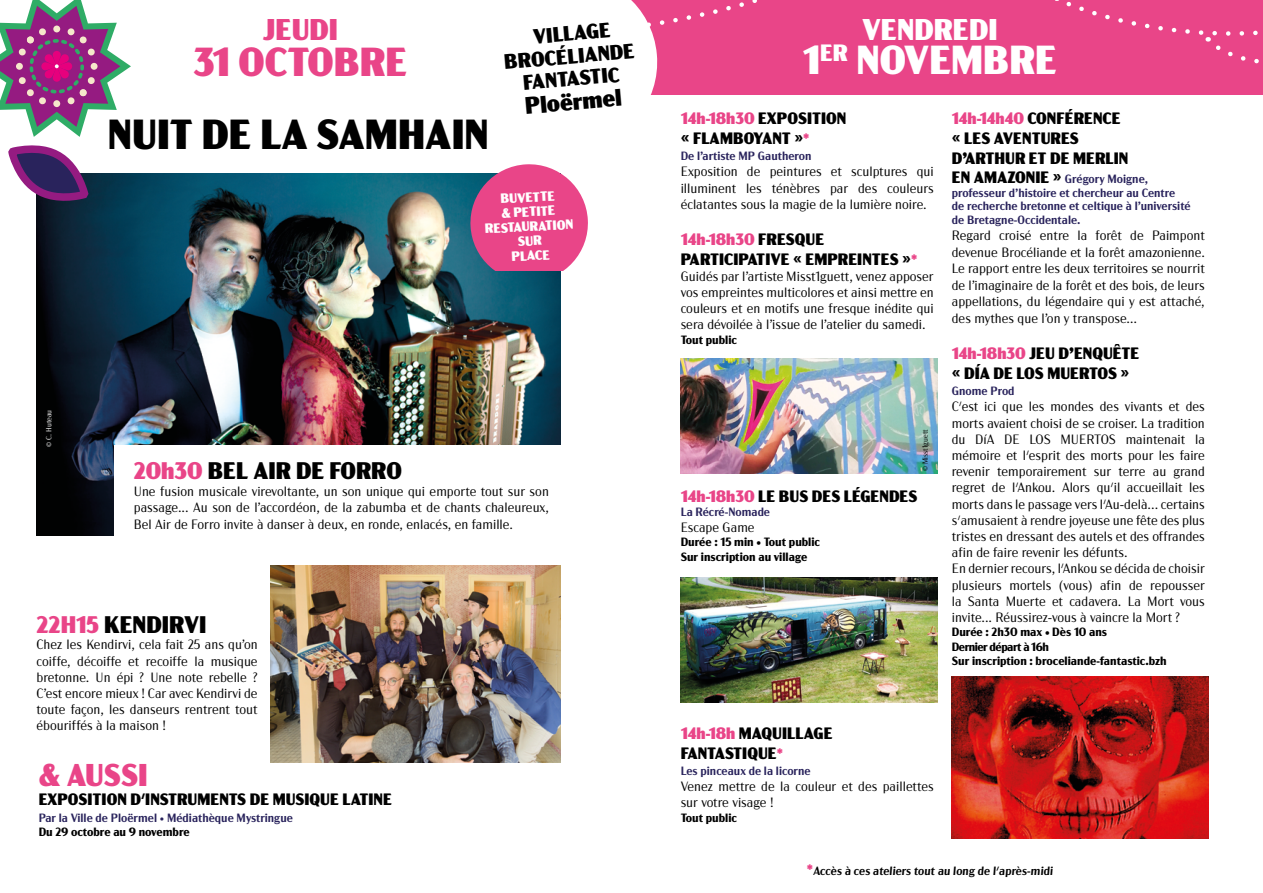
<style>
.page{position:relative;width:1263px;height:893px;background:#fff}
.page>*{position:absolute;margin:0;border:0;box-sizing:border-box;transform-origin:0 0}
.t1{font:900 42px "Acme Gothic";color:#000}
.t2{font:900 40.5px "Acme Gothic";color:#fff}
.t3{font:900 40.5px "Acme Gothic";color:#e94588}
.t4{font:900 31.5px "Acme Gothic";color:#e94588}
.t5{font:900 30px "Acme Gothic";color:#fff}
.t6{font:900 30px "Acme Gothic";color:#e94588}
.t7{font:900 24px "Acme Gothic";color:#000}
.t8{font:900 21px/22.5px "Acme Gothic";color:#000;text-align:center}
.t9{font:900 16.5px/19.8px "Acme Gothic";color:#000}
.t10{font:300 13.5px/16.2px "Acme Gothic";color:#000;text-align:justify}
.t11{font:900 13.5px/14.5px "Acme Gothic";color:#fff;text-align:center}
.t12{font:600 12px/13.5px "Acme Gothic";color:#29235c}
.t13{font:700 12px/14.4px "Acme Gothic";color:#000}
.t14{font:600 12px "Acme Gothic";color:#000}
.t15{font:300 7.5px "Acme Gothic";color:#000}
.t16{font:300 7.5px "Acme Gothic";color:#fff}
.s1{color:#e94588}
.s2{font-weight:900;font-size:16.5px;color:#000}
.s3{font-size:19.5px;color:#e94588}
.s4{font-family:"Myriad Pro";font-weight:400}
.s5{font-weight:900;font-size:19.5px;color:#e94588}
</style>
<div class="page">
<div style="left:614px;top:0;width:649px;height:94px;background:#e94588"></div>
<img style="left:37px;top:173px;width:523px;height:363px">
<img style="left:271px;top:566px;width:289px;height:197px">
<div style="left:114px;top:445px;width:448px;height:102px;background:#fff"></div>
<svg style="left:469px;top:164px;width:119px;height:106px;background:#dc5c94"></svg>
<img style="left:681px;top:577px;width:256px;height:126px">
<img style="left:952px;top:677px;width:256px;height:162px">
<img style="left:681px;top:358px;width:256px;height:115px">
<svg style="left:0;top:0;width:201px;height:205px"></svg>
<svg style="left:614px;top:0;width:278px;height:95px"></svg>
<svg style="left:1066px;top:1px;width:193px;height:63px"></svg>
<h3 class="t6" style="left:263px;top:7px;width:77px">JEUDI</h3>
<h3 class="t8" style="left:532px;top:24px;width:79px;rotate:-5deg">VILLAGE</h3>
<h3 class="t5" style="left:862px;top:7px;width:137px">VENDREDI</h3>
<h3 class="t8" style="left:503px;top:49px;width:132px;rotate:-5deg">BROCÉLIANDE<br>FANTASTIC</h3>
<h3 class="t7" style="left:524px;top:87px;width:98px;rotate:-5deg">Ploërmel</h3>
<h2 class="t2" style="left:803px;top:29px;width:256px">1<sup>ER</sup> NOVEMBRE</h2>
<h2 class="t3" style="left:193px;top:31px;width:215px">31 OCTOBRE</h2>
<p class="t9" style="left:952px;top:107px;width:178px"><span class="s1">14h-14h40</span> CONFÉRENCE « LES AVENTURES<br>D’ARTHUR ET DE MERLIN</p>
<p class="t12" style="left:952px;top:172px;width:240px"><span class="s2">EN AMAZONIE »</span> Grégory Moigne, professeur d’histoire et chercheur au Centre de recherche bretonne et celtique à l’université de Bretagne-Occidentale.</p>
<p class="t10" style="left:952px;top:227px;width:255px">Regard croisé entre la forêt de Paimpont devenue Brocéliande et la forêt amazonienne.<br>Le rapport entre les deux territoires se nourrit de l’imaginaire de la forêt et des bois, de leurs appellations, du légendaire qui y est attaché, des mythes que l’on y transpose…</p>
<p class="t9" style="left:952px;top:342px;width:189px"><span class="s1">14h-18h30</span> JEU D’ENQUÊTE « DÍA DE LOS MUERTOS »</p>
<p class="t12" style="left:952px;top:383px;width:64px">Gnome Prod</p>
<p class="t10" style="left:952px;top:398px;width:255px;text-align:left">C'est ici que les mondes des vivants et des morts avaient choisi de se croiser. La tradition du DíA DE LOS MUERTOS maintenait la mémoire et l'esprit des morts pour les faire revenir temporairement sur terre au grand regret de l'Ankou. Alors qu'il accueillait les morts dans le passage vers l'Au-delà... certains s'amusaient à rendre joyeuse une fête des plus tristes en dressant des autels et des offrandes afin de faire revenir les défunts.<br>En dernier recours, l'Ankou se décida de choisir plusieurs mortels (vous) afin de repousser la Santa Muerte et cadavera. La Mort vous invite... Réussirez-vous à vaincre la Mort ?</p>
<p class="t13" style="left:952px;top:624px;width:216px">Durée : 2h30 max • Dès 10 ans<br>Dernier départ à 16h<br>Sur inscription : broceliande-fantastic.bzh</p>
<p class="t9" style="left:681px;top:107px;width:167px"><span class="s1">14h-18h30</span> EXPOSITION « FLAMBOYANT »<span class="s3">*</span></p>
<p class="t12" style="left:681px;top:148px;width:132px">De l’artiste MP Gautheron</p>
<p class="t10" style="left:681px;top:163px;width:255px">Exposition de peintures et sculptures qui illuminent les ténèbres par des couleurs éclatantes sous la magie de la lumière noire.</p>
<p class="t9" style="left:681px;top:228px;width:238px"><span class="s1">14h-18h30</span> FRESQUE<br>PARTICIPATIVE « EMPREINTES »<span class="s3">*</span></p>
<p class="t10" style="left:681px;top:267px;width:255px">Guidés par l’artiste Misst1guett, venez apposer vos empreintes multicolores et ainsi mettre en couleurs et en motifs une fresque inédite qui sera dévoilée à l’issue de l’atelier du samedi.</p>
<p class="t13" style="left:681px;top:332px;width:58px">Tout public</p>
<h1 class="t1" style="left:108px;top:102px;width:382px">NUIT DE LA SAMHAIN</h1>
<p class="t11" style="left:483px;top:191px;width:90px;rotate:-3deg">BUVETTE<br>&amp; PETITE<br>RESTAURATION<br>SUR<br>PLACE</p>
<p class="t16" style="left:43px;top:446px;width:38px;rotate:-90deg"><span class="s4">©</span> C. Huteau</p>
<p class="t15" style="left:920px;top:471px;width:44px;rotate:-90deg"><span class="s4">©</span> Misst1guett</p>
<h3 class="t7" style="left:134px;top:452px;width:270px"><span class="s1">20h30</span> BEL AIR DE FORRO</h3>
<p class="t10" style="left:134px;top:482px;width:417px">Une fusion musicale virevoltante, un son unique qui emporte tout sur son passage... Au son de l’accordéon, de la zabumba et de chants chaleureux, Bel Air de Forro invite à danser à deux, en ronde, enlacés, en famille.</p>
<p class="t9" style="left:681px;top:485px;width:238px"><span class="s1">14h-18h30</span> LE BUS DES LÉGENDES</p>
<p class="t12" style="left:681px;top:504px;width:91px">La Récré-Nomade</p>
<p class="t10" style="left:681px;top:518px;width:76px">Escape Game</p>
<p class="t13" style="left:681px;top:534px;width:141px">Durée : 15 min • Tout public<br>Sur inscription au village</p>
<h3 class="t7" style="left:37px;top:606px;width:171px"><span class="s1">22H15</span> KENDIRVI</h3>
<p class="t10" style="left:37px;top:636px;width:223px">Chez les Kendirvi, cela fait 25 ans qu’on coiffe, décoiffe et recoiffe la musique bretonne. Un épi ? Une note rebelle ?<br>C’est encore mieux ! Car avec Kendirvi de toute façon, les danseurs rentrent tout ébouriffés à la maison !</p>
<p class="t9" style="left:681px;top:722px;width:153px"><span class="s1">14h-18h</span> MAQUILLAGE<br>FANTASTIQUE<span class="s3">*</span></p>
<p class="t12" style="left:681px;top:763px;width:132px">Les pinceaux de la licorne</p>
<p class="t10" style="left:681px;top:777px;width:255px">Venez mettre de la couleur et des paillettes sur votre visage !</p>
<p class="t13" style="left:681px;top:809px;width:58px">Tout public</p>
<h3 class="t4" style="left:39px;top:751px;width:111px">&amp; AUSSI</h3>
<p class="t9" style="left:39px;top:788px;width:355px">EXPOSITION D'INSTRUMENTS DE MUSIQUE LATINE</p>
<p class="t12" style="left:39px;top:810px;width:256px">Par la Ville de Ploërmel • Médiathèque Mystringue</p>
<p class="t13" style="left:39px;top:824px;width:153px">Du 29 octobre au 9 novembre</p>
<p class="t14" style="left:807px;top:862px;width:249px"><span class="s5">*</span>Accès à ces ateliers tout au long de l'après-midi</p>
</div>
